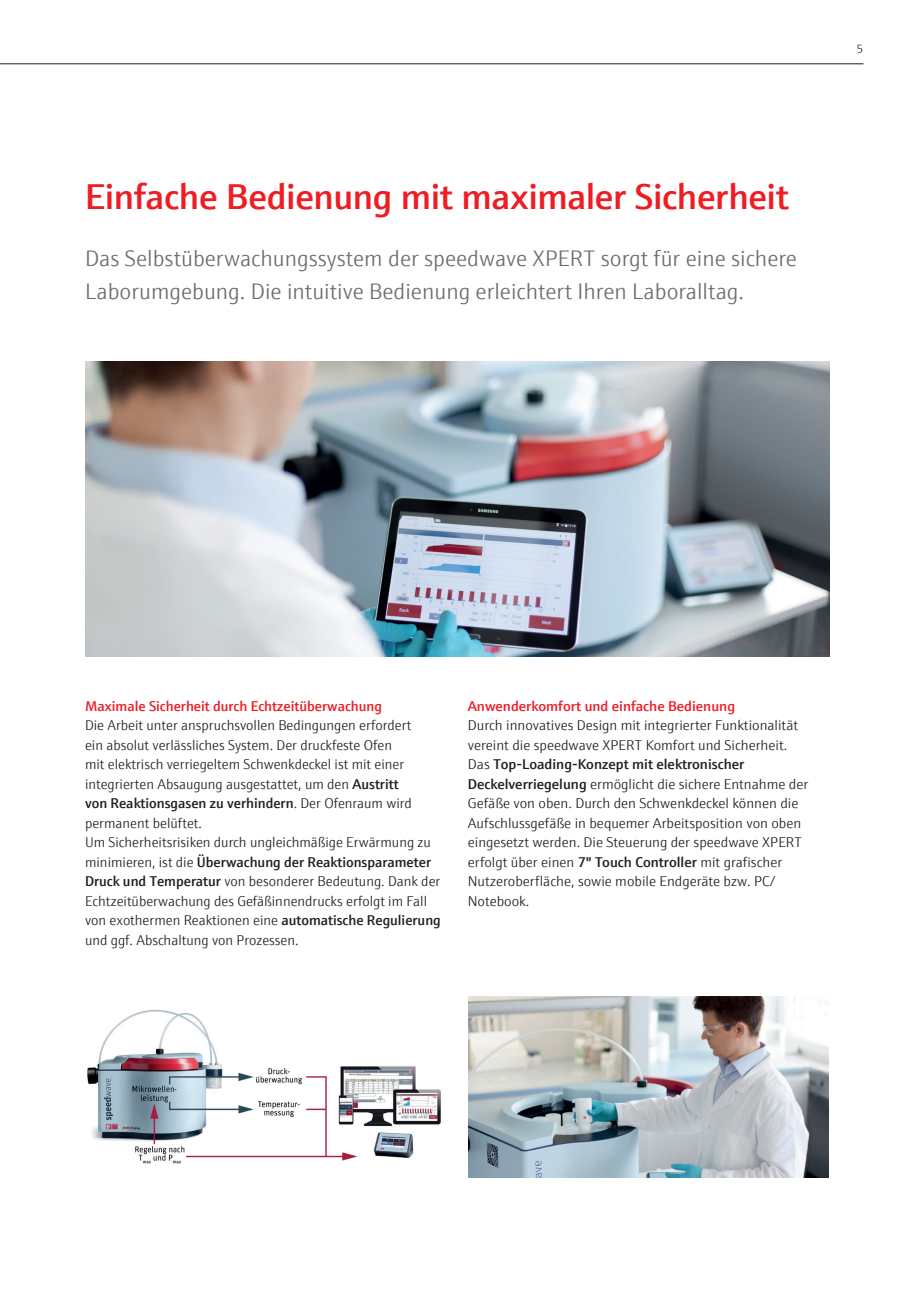
<style>
.page{position:relative;width:906px;height:1289px;background:#fff}
.page>*{position:absolute;margin:0;border:0;box-sizing:border-box;transform-origin:0 0}
.t1{font:600 36px "E+H Sans";letter-spacing:-.01em;color:#ee1d23}
.t2{font:300 22.5px/32.4px "E+H Sans";color:#6c6d70}
.t3{font:300 14.25px/19.5px "E+H Sans";color:#231f20}
.t4{font:600 14.25px "E+H Sans";color:#ee1d23}
.t5{font:300 12px "E+H Sans";color:#231f20}
.s1{font-weight:600}
</style>
<div class="page">
<hr style="left:0;top:63px;width:863px;height:1px;background:#231f20">
<img style="left:468px;top:996px;width:360px;height:181px">
<img style="left:85px;top:361px;width:744px;height:295px">
<img style="left:87px;top:1010px;width:354px;height:153px">
<h1 class="t1" style="left:85px;top:168px;width:705px">Einfache Bedienung mit maximaler Sicherheit</h1>
<h2 class="t2" style="left:85px;top:241px;width:713px">Das Selbstüberwachungssystem der speedwave XPERT sorgt für eine sichere<br>Laborumgebung. Die intuitive Bedienung erleichtert Ihren Laboralltag.</h2>
<p class="t5" style="left:856px;top:40px;width:8px">5</p>
<p class="t4" style="left:85px;top:694px;width:298px">Maximale Sicherheit durch Echtzeitüberwachung</p>
<p class="t3" style="left:85px;top:714px;width:357px">Die Arbeit unter anspruchsvollen Bedingungen erfordert<br>ein absolut verlässliches System. Der druckfeste Ofen<br>mit elektrisch verriegeltem Schwenkdeckel ist mit einer integrierten Absaugung ausgestattet, um den <span class="s1">Austritt<br>von Reaktionsgasen zu verhindern</span>. Der Ofenraum wird permanent belüftet.<br>Um Sicherheitsrisiken durch ungleichmäßige Erwärmung zu minimieren, ist die <span class="s1">Überwachung der Reaktionsparameter Druck und Temperatur</span> von besonderer Bedeutung. Dank der Echtzeitüberwachung des Gefäßinnendrucks erfolgt im Fall von exothermen Reaktionen eine <span class="s1">automatische Regulierung </span>und ggf. Abschaltung von Prozessen.</p>
<p class="t4" style="left:468px;top:694px;width:269px">Anwenderkomfort und einfache Bedienung</p>
<p class="t3" style="left:468px;top:714px;width:342px">Durch innovatives Design mit integrierter Funktionalität vereint die speedwave XPERT Komfort und Sicherheit.<br>Das <span class="s1">Top-Loading-Konzept mit elektronischer Deckelverriegelung</span> ermöglicht die sichere Entnahme der Gefäße von oben. Durch den Schwenkdeckel können die Aufschlussgefäße in bequemer Arbeitsposition von oben eingesetzt werden. Die Steuerung der speedwave XPERT erfolgt über einen <span class="s1">7" Touch Controller</span> mit grafischer Nutzeroberfläche, sowie mobile Endgeräte bzw. PC/ Notebook.</p>
</div>
